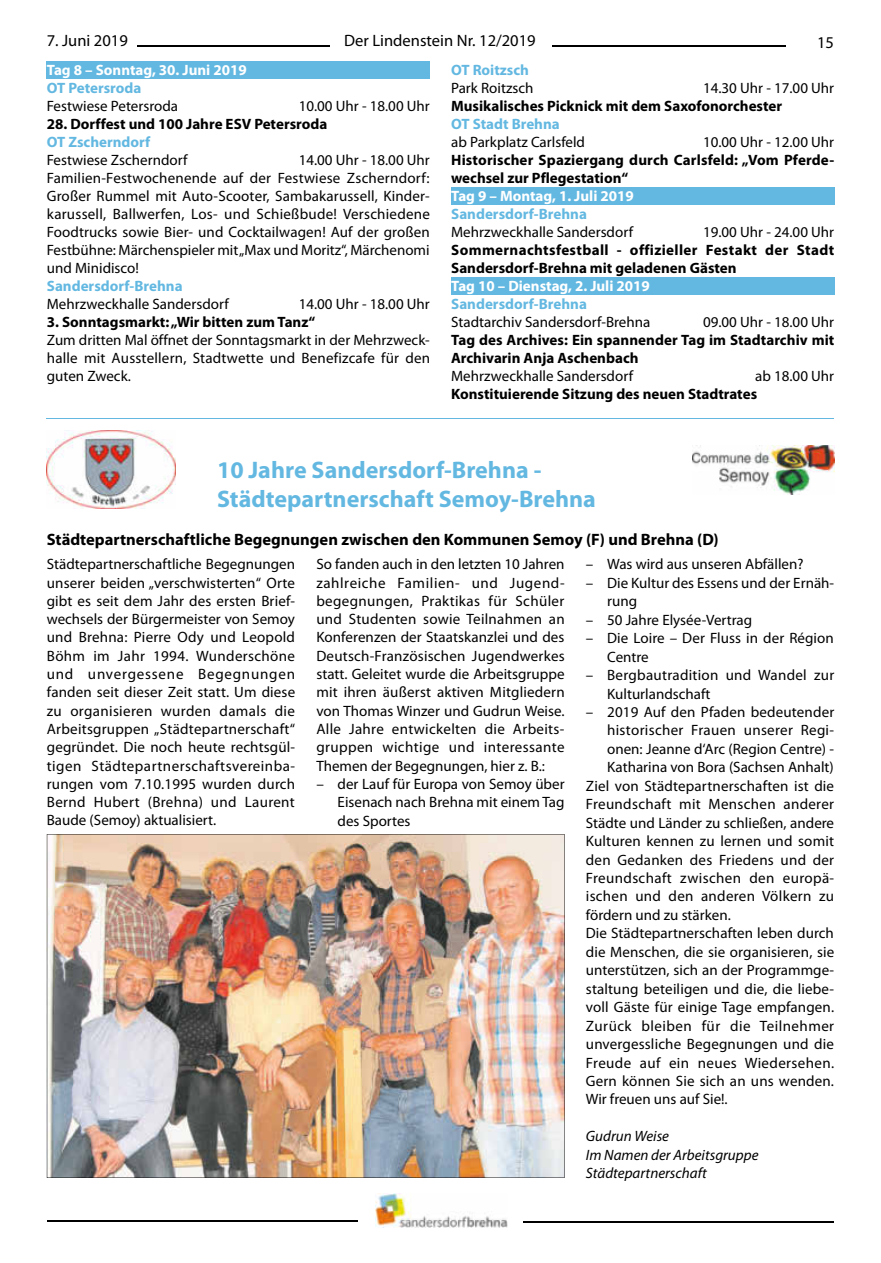
<style>
.page{position:relative;width:881px;height:1263px;background:#fff}
.page>*{position:absolute;margin:0;border:0;box-sizing:border-box;transform-origin:0 0}
.t1{font:700 24px/29.1px "Myriad Pro";color:#63b8e1}
.t2{font:700 16.5px "Myriad Pro";color:#000}
.t3{font:16.5px "Myriad Pro";color:#000}
.t4{font:15px/18.3px "Myriad Pro";letter-spacing:.005em;color:#000;text-align:justify}
.t5{font:700 15px/18px "Myriad Pro";color:#000}
.t6{font:700 15px "Myriad Pro";color:#63b8e1}
.t7{font:700 15px/18px "Myriad Pro";letter-spacing:.025em;color:#000}
.t8{font:700 15px "Myriad Pro";color:#fff}
.t9{font:15px "Myriad Pro";letter-spacing:.025em;color:#000}
.t10{font:italic 15px/18.5px "Myriad Pro";color:#000}
.t11{font:15px "Myriad Pro";letter-spacing:.03em;color:#000}
</style>
<div class="page">
<hr style="left:47px;top:45px;width:282px;height:2px;background:#000">
<div style="left:47px;top:33px;width:89px;height:15px;background:#fff"></div>
<hr style="left:552px;top:45px;width:233px;height:1px;background:#000">
<hr style="left:47px;top:1220px;width:310px;height:2px;background:#000">
<hr style="left:523px;top:1221px;width:310px;height:1px;background:#000">
<img style="left:375px;top:1193px;width:132px;height:35px">
<div style="left:451px;top:188px;width:382px;height:13px;background:#63b8e1"></div>
<div style="left:451px;top:197px;width:382px;height:7px;background:#63b8e1"></div>
<div style="left:451px;top:278px;width:382px;height:13px;background:#63b8e1"></div>
<div style="left:451px;top:287px;width:382px;height:7px;background:#63b8e1"></div>
<div style="left:47px;top:62px;width:382px;height:13px;background:#63b8e1"></div>
<div style="left:47px;top:71px;width:382px;height:7px;background:#63b8e1"></div>
<img style="left:47px;top:834px;width:517px;height:344px">
<img style="left:692px;top:445px;width:141px;height:49px">
<img style="left:47px;top:431px;width:128px;height:78px">
<hr style="left:47px;top:418px;width:786px;height:1px;background:#63b8e1">
<p class="t3" style="left:47px;top:30px;width:82px">7. Juni 2019</p>
<p class="t3" style="left:344px;top:31px;width:193px">Der Lindenstein Nr. 12/2019</p>
<p class="t3" style="left:816px;top:32px;width:18px">15</p>
<p class="t6" style="left:451px;top:60px;width:79px">OT Roitzsch</p>
<p class="t4" style="left:451px;top:79px;width:84px">Park Roitzsch</p>
<p class="t4" style="left:702px;top:79px;width:132px">14.30 Uhr - 17.00 Uhr</p>
<p class="t5" style="left:451px;top:96px;width:332px">Musikalisches Picknick mit dem Saxofonorchester</p>
<p class="t6" style="left:451px;top:114px;width:110px">OT Stadt Brehna</p>
<p class="t4" style="left:451px;top:133px;width:135px">ab Parkplatz Carlsfeld</p>
<p class="t4" style="left:702px;top:133px;width:132px">10.00 Uhr - 12.00 Uhr</p>
<p class="t5" style="left:451px;top:150px;width:384px">Historischer Spaziergang durch Carlsfeld: „Vom Pferde&shy;wechsel zur Pflegestation“</p>
<p class="t8" style="left:451px;top:186px;width:184px">Tag 9 – Montag, 1. Juli 2019</p>
<p class="t6" style="left:451px;top:204px;width:137px">Sandersdorf-Brehna</p>
<p class="t4" style="left:451px;top:223px;width:183px">Mehrzweckhalle Sandersdorf</p>
<p class="t4" style="left:702px;top:223px;width:132px">19.00 Uhr - 24.00 Uhr</p>
<p class="t7" style="left:451px;top:240px;width:384px">Sommernachtsfestball - offizieller Festakt der Stadt<br>Sandersdorf-Brehna mit geladenen Gästen</p>
<p class="t8" style="left:451px;top:276px;width:200px">Tag 10 – Dienstag, 2. Juli 2019</p>
<p class="t6" style="left:451px;top:294px;width:137px">Sandersdorf-Brehna</p>
<p class="t4" style="left:451px;top:313px;width:201px">Stadtarchiv Sandersdorf-Brehna</p>
<p class="t4" style="left:702px;top:313px;width:132px">09.00 Uhr - 18.00 Uhr</p>
<p class="t5" style="left:451px;top:330px;width:384px">Tag des Archives: Ein spannender Tag im Stadtarchiv mit<br>Archivarin Anja Aschenbach</p>
<p class="t4" style="left:451px;top:367px;width:183px">Mehrzweckhalle Sandersdorf</p>
<p class="t4" style="left:754px;top:367px;width:80px">ab 18.00 Uhr</p>
<p class="t5" style="left:451px;top:384px;width:307px">Konstituierende Sitzung des neuen Stadtrates</p>
<p class="t8" style="left:47px;top:60px;width:201px">Tag 8 – Sonntag, 30. Juni 2019</p>
<p class="t6" style="left:47px;top:78px;width:96px">OT Petersroda</p>
<p class="t4" style="left:47px;top:97px;width:133px">Festwiese Petersroda</p>
<p class="t4" style="left:298px;top:97px;width:132px">10.00 Uhr - 18.00 Uhr</p>
<p class="t5" style="left:47px;top:114px;width:282px">28. Dorffest und 100 Jahre ESV Petersroda</p>
<p class="t6" style="left:47px;top:132px;width:105px">OT Zscherndorf</p>
<p class="t4" style="left:47px;top:151px;width:142px">Festwiese Zscherndorf</p>
<p class="t4" style="left:47px;top:151px;width:384px;text-indent:252px">14.00 Uhr - 18.00 Uhr Familien-Festwochenende auf der Festwiese Zscherndorf:<br>Großer Rummel mit Auto-Scooter, Sambakarussell, Kinder&shy;karussell, Ballwerfen, Los- und Schießbude! Verschiedene Foodtrucks sowie Bier- und Cocktailwagen! Auf der großen Festbühne: Märchenspieler mit „Max und Moritz“, Märchenomi und Minidisco!</p>
<p class="t6" style="left:47px;top:276px;width:137px">Sandersdorf-Brehna</p>
<p class="t4" style="left:47px;top:295px;width:183px">Mehrzweckhalle Sandersdorf</p>
<p class="t4" style="left:298px;top:295px;width:132px">14.00 Uhr - 18.00 Uhr</p>
<p class="t5" style="left:47px;top:312px;width:270px">3. Sonntagsmarkt: „Wir bitten zum Tanz“</p>
<p class="t4" style="left:47px;top:331px;width:384px">Zum dritten Mal öffnet der Sonntagsmarkt in der Mehrzweck&shy;halle mit Ausstellern, Stadtwette und Benefizcafe für den guten Zweck.</p>
<h1 class="t1" style="left:217px;top:455px;width:380px">10 Jahre Sandersdorf-Brehna -<br>Städtepartnerschaft Semoy-Brehna</h1>
<p class="t2" style="left:47px;top:528px;width:673px">Städtepartnerschaftliche Begegnungen zwischen den Kommunen Semoy (F) und Brehna (D)</p>
<p class="t4" style="left:47px;top:555px;width:250px">Städtepartnerschaftliche Begegnungen unserer beiden „verschwisterten“ Orte gibt es seit dem Jahr des ersten Brief&shy;wechsels der Bürgermeister von Semoy und Brehna: Pierre Ody und Leopold Böhm im Jahr 1994. Wunderschöne und unvergessene Begegnungen fanden seit dieser Zeit statt. Um diese zu organisieren wurden damals die Arbeitsgruppen „Städtepartnerschaft“ gegründet. Die noch heute rechtsgül&shy;tigen Städtepartnerschaftsvereinba&shy;rungen vom 7.10.1995 wurden durch Bernd Hubert (Brehna) und Laurent Baude (Semoy) aktualisiert.</p>
<p class="t4" style="left:316px;top:555px;width:250px">So fanden auch in den letzten 10 Jahren zahlreiche Familien- und Jugend&shy;begegnungen, Praktikas für Schüler und Studenten sowie Teilnahmen an Konferenzen der Staatskanzlei und des Deutsch-Französischen Jugendwerkes statt. Geleitet wurde die Arbeitsgruppe mit ihren äußerst aktiven Mitgliedern von Thomas Winzer und Gudrun Weise.<br>Alle Jahre entwickelten die Arbeits&shy;gruppen wichtige und interessante Themen der Begegnungen, hier z. B.:</p>
<p class="t4" style="left:585px;top:555px;width:219px">– Was wird aus unseren Abfällen?</p>
<p class="t4" style="left:607px;top:573px;width:228px;text-indent:-21px">– Die Kultur des Essens und der Ernäh&shy;rung</p>
<p class="t4" style="left:585px;top:610px;width:168px">– 50 Jahre Elysée-Vertrag</p>
<p class="t4" style="left:607px;top:629px;width:228px;text-indent:-21px">– Die Loire – Der Fluss in der Région<br>Centre</p>
<p class="t4" style="left:607px;top:665px;width:228px;text-indent:-21px">– Bergbautradition und Wandel zur<br>Kulturlandschaft</p>
<p class="t4" style="left:585px;top:702px;width:250px">– 2019 Auf den Pfaden bedeutender</p>
<p class="t4" style="left:607px;top:721px;width:228px">historischer Frauen unserer Regi-</p>
<p class="t4" style="left:607px;top:739px;width:228px">onen: Jeanne d‘Arc (Region Centre) -</p>
<p class="t4" style="left:607px;top:758px;width:228px">Katharina von Bora (Sachsen Anhalt)</p>
<p class="t4" style="left:585px;top:776px;width:250px">Ziel von Städtepartnerschaften ist die</p>
<p class="t4" style="left:585px;top:795px;width:249px">Freundschaft mit Menschen anderer</p>
<p class="t4" style="left:585px;top:813px;width:250px">Städte und Länder zu schließen, andere</p>
<p class="t4" style="left:585px;top:832px;width:249px">Kulturen kennen zu lernen und somit</p>
<p class="t4" style="left:585px;top:850px;width:250px">den Gedanken des Friedens und der</p>
<p class="t9" style="left:585px;top:869px;width:250px">Freundschaft zwischen den europä-</p>
<p class="t4" style="left:585px;top:887px;width:249px">ischen und den anderen Völkern zu</p>
<p class="t4" style="left:585px;top:905px;width:146px">fördern und zu stärken.</p>
<p class="t4" style="left:585px;top:924px;width:249px">Die Städtepartnerschaften leben durch</p>
<p class="t4" style="left:585px;top:942px;width:250px">die Menschen, die sie organisieren, sie</p>
<p class="t4" style="left:585px;top:961px;width:250px">unterstützen, sich an der Programmge-</p>
<p class="t4" style="left:585px;top:979px;width:250px">staltung beteiligen und die, die liebe-</p>
<p class="t4" style="left:585px;top:998px;width:250px">voll Gäste für einige Tage empfangen.</p>
<p class="t11" style="left:585px;top:1016px;width:250px">Zurück bleiben für die Teilnehmer</p>
<p class="t4" style="left:585px;top:1035px;width:249px">unvergessliche Begegnungen und die</p>
<p class="t9" style="left:585px;top:1053px;width:250px">Freude auf ein neues Wiedersehen.</p>
<p class="t4" style="left:585px;top:1071px;width:249px">Gern können Sie sich an uns wenden.</p>
<p class="t4" style="left:585px;top:1090px;width:143px">Wir freuen uns auf Sie!.</p>
<p class="t10" style="left:585px;top:1127px;width:174px">Gudrun Weise<br>Im Namen der Arbeitsgruppe<br>Städtepartnerschaft</p>
<p class="t4" style="left:337px;top:774px;width:228px;text-indent:-21px">– der Lauf für Europa von Semoy über Eisenach nach Brehna mit einem Tag des Sportes</p>
</div>
